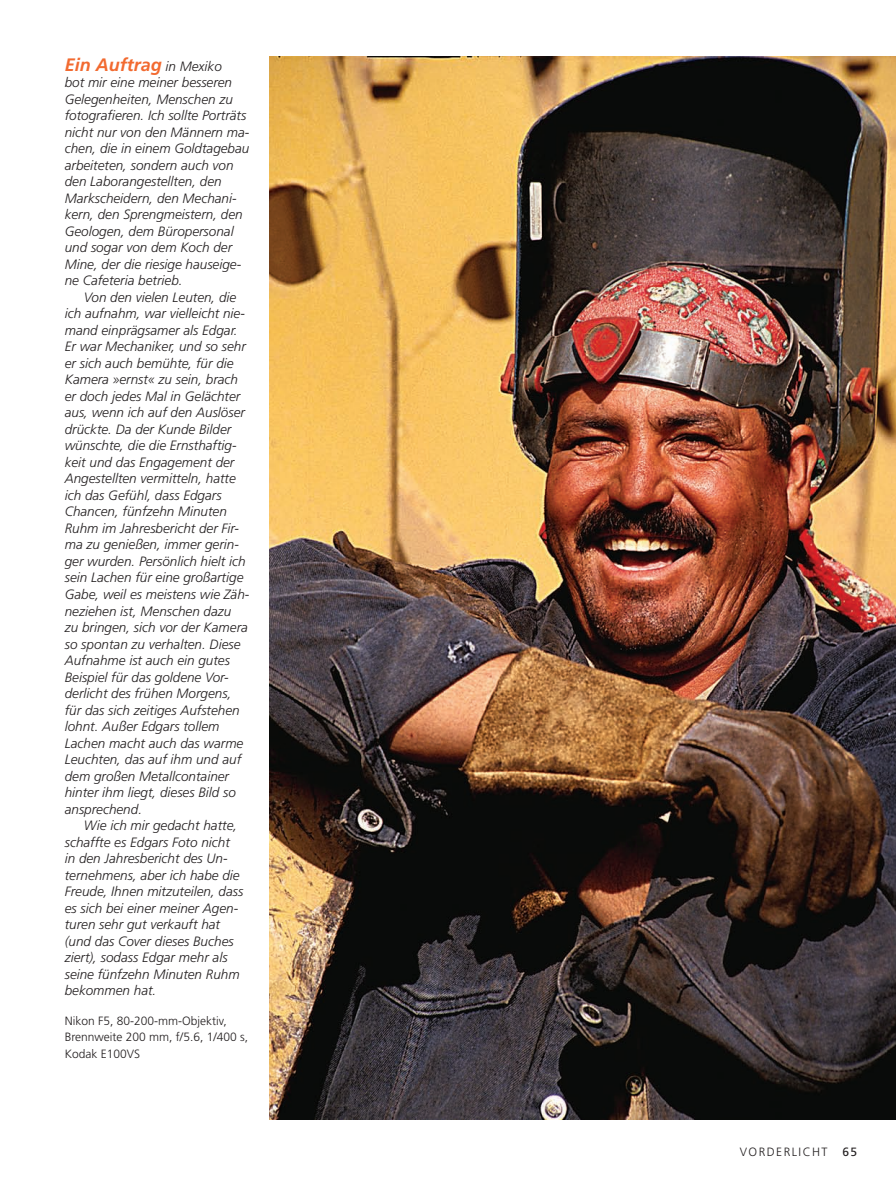
<style>
.page{position:relative;width:896px;height:1194px;background:#fff}
.page>*{position:absolute;margin:0;border:0;box-sizing:border-box;transform-origin:0 0}
.t1{font:italic 700 18px "Frutiger";color:#f26a30}
.t2{font:italic 300 13.5px "Frutiger";color:#231f20}
.t3{font:300 12px/16.5px "Frutiger";color:#231f20}
.t4{font:300 12px "Frutiger";letter-spacing:.12em;color:#231f20}
.s1{font-weight:300;font-size:13.5px;color:#231f20}
.s2{font-weight:400}
</style>
<div class="page">
<img style="left:269px;top:57px;width:626px;height:1062px">
<p class="t1" style="left:65px;top:57px;width:159px">Ein Auftrag <span class="s1">in Mexiko</span></p>
<p class="t2" style="left:65px;top:77px;width:169px">bot mir eine meiner besseren</p>
<p class="t2" style="left:65px;top:93px;width:170px">Gelegenheiten, Menschen zu</p>
<p class="t2" style="left:65px;top:110px;width:183px">fotografieren. Ich sollte Porträts</p>
<p class="t2" style="left:65px;top:126px;width:186px">nicht nur von den Männern ma-</p>
<p class="t2" style="left:65px;top:143px;width:186px">chen, die in einem Gold tagebau</p>
<p class="t2" style="left:65px;top:159px;width:170px">arbeiteten, sondern auch von</p>
<p class="t2" style="left:65px;top:176px;width:158px">den Laborangestellten, den</p>
<p class="t2" style="left:65px;top:192px;width:173px">Markscheidern, den Mechani-</p>
<p class="t2" style="left:65px;top:209px;width:179px">kern, den Sprengmeistern, den</p>
<p class="t2" style="left:65px;top:225px;width:170px">Geologen, dem Büropersonal</p>
<p class="t2" style="left:65px;top:242px;width:169px">und sogar von dem Koch der</p>
<p class="t2" style="left:65px;top:258px;width:178px">Mine, der die riesige hauseige-</p>
<p class="t2" style="left:65px;top:275px;width:119px">ne Cafeteria betrieb.</p>
<p class="t2" style="left:84px;top:291px;width:154px">Von den vielen Leuten, die</p>
<p class="t2" style="left:65px;top:308px;width:181px">ich aufnahm, war vielleicht nie-</p>
<p class="t2" style="left:65px;top:324px;width:174px">mand einprägsamer als Edgar.</p>
<p class="t2" style="left:65px;top:341px;width:183px">Er war Mechaniker, und so sehr</p>
<p class="t2" style="left:65px;top:357px;width:170px">er sich auch bemühte, für die</p>
<p class="t2" style="left:65px;top:374px;width:175px">Kamera »ernst« zu sein, brach</p>
<p class="t2" style="left:65px;top:390px;width:177px">er doch jedes Mal in Gelächter</p>
<p class="t2" style="left:65px;top:407px;width:182px">aus, wenn ich auf den Auslöser</p>
<p class="t2" style="left:65px;top:423px;width:168px">drückte. Da der Kunde Bilder</p>
<p class="t2" style="left:65px;top:440px;width:173px">wünschte, die die Ernsthaftig-</p>
<p class="t2" style="left:65px;top:456px;width:171px">keit und das Engagement der</p>
<p class="t2" style="left:65px;top:473px;width:172px">Angestellten vermitteln, hatte</p>
<p class="t2" style="left:65px;top:489px;width:158px">ich das Gefühl, dass Edgars</p>
<p class="t2" style="left:65px;top:506px;width:164px">Chancen, fünfzehn Minuten</p>
<p class="t2" style="left:65px;top:522px;width:176px">Ruhm im Jahresbericht der Fir-</p>
<p class="t2" style="left:65px;top:539px;width:176px">ma zu genießen, immer gerin-</p>
<p class="t2" style="left:65px;top:555px;width:182px">ger wurden. Persönlich hielt ich</p>
<p class="t2" style="left:65px;top:572px;width:180px">sein Lachen für eine großartige</p>
<p class="t2" style="left:65px;top:588px;width:186px">Gabe, weil es meistens wie Zäh-</p>
<p class="t2" style="left:65px;top:605px;width:168px">neziehen ist, Menschen dazu</p>
<p class="t2" style="left:65px;top:621px;width:185px">zu bringen, sich vor der Kamera</p>
<p class="t2" style="left:65px;top:638px;width:177px">so spontan zu verhalten. Diese</p>
<p class="t2" style="left:65px;top:654px;width:167px">Aufnahme ist auch ein gutes</p>
<p class="t2" style="left:65px;top:671px;width:165px">Beispiel für das goldene Vor-</p>
<p class="t2" style="left:65px;top:687px;width:168px">derlicht des frühen Morgens,</p>
<p class="t2" style="left:65px;top:704px;width:176px">für das sich zeitiges Aufstehen</p>
<p class="t2" style="left:65px;top:720px;width:156px">lohnt. Außer Edgars tollem</p>
<p class="t2" style="left:65px;top:737px;width:180px">Lachen macht auch das warme</p>
<p class="t2" style="left:65px;top:753px;width:178px">Leuchten, das auf ihm und auf</p>
<p class="t2" style="left:65px;top:770px;width:166px">dem großen Metallcontainer</p>
<p class="t2" style="left:65px;top:786px;width:173px">hinter ihm liegt, dieses Bild so</p>
<p class="t2" style="left:65px;top:803px;width:79px">ansprechend.</p>
<p class="t2" style="left:84px;top:819px;width:155px">Wie ich mir gedacht hatte,</p>
<p class="t2" style="left:65px;top:836px;width:167px">schaffte es Edgars Foto nicht</p>
<p class="t2" style="left:65px;top:852px;width:164px">in den Jahresbericht des Un-</p>
<p class="t2" style="left:65px;top:869px;width:176px">ternehmens, aber ich habe die</p>
<p class="t2" style="left:65px;top:885px;width:180px">Freude, Ihnen mitzuteilen, dass</p>
<p class="t2" style="left:65px;top:902px;width:175px">es sich bei einer meiner Agen-</p>
<p class="t2" style="left:65px;top:918px;width:157px">turen sehr gut verkauft hat</p>
<p class="t2" style="left:65px;top:935px;width:170px">(und das Cover dieses Buches</p>
<p class="t2" style="left:65px;top:951px;width:164px">ziert), sodass Edgar mehr als</p>
<p class="t2" style="left:65px;top:968px;width:176px">seine fünfzehn Minuten Ruhm</p>
<p class="t2" style="left:65px;top:984px;width:93px">bekommen hat.</p>
<p class="t3" style="left:65px;top:1012px;width:185px">Nikon F5, 80-200-mm-Objektiv,<br>Brennweite 200 mm, f/5.6, 1/400 s,<br>Kodak E100VS</p>
<p class="t4" style="left:739px;top:1146px;width:119px">VORDERLICHT <span class="s2">65</span></p>
</div>
